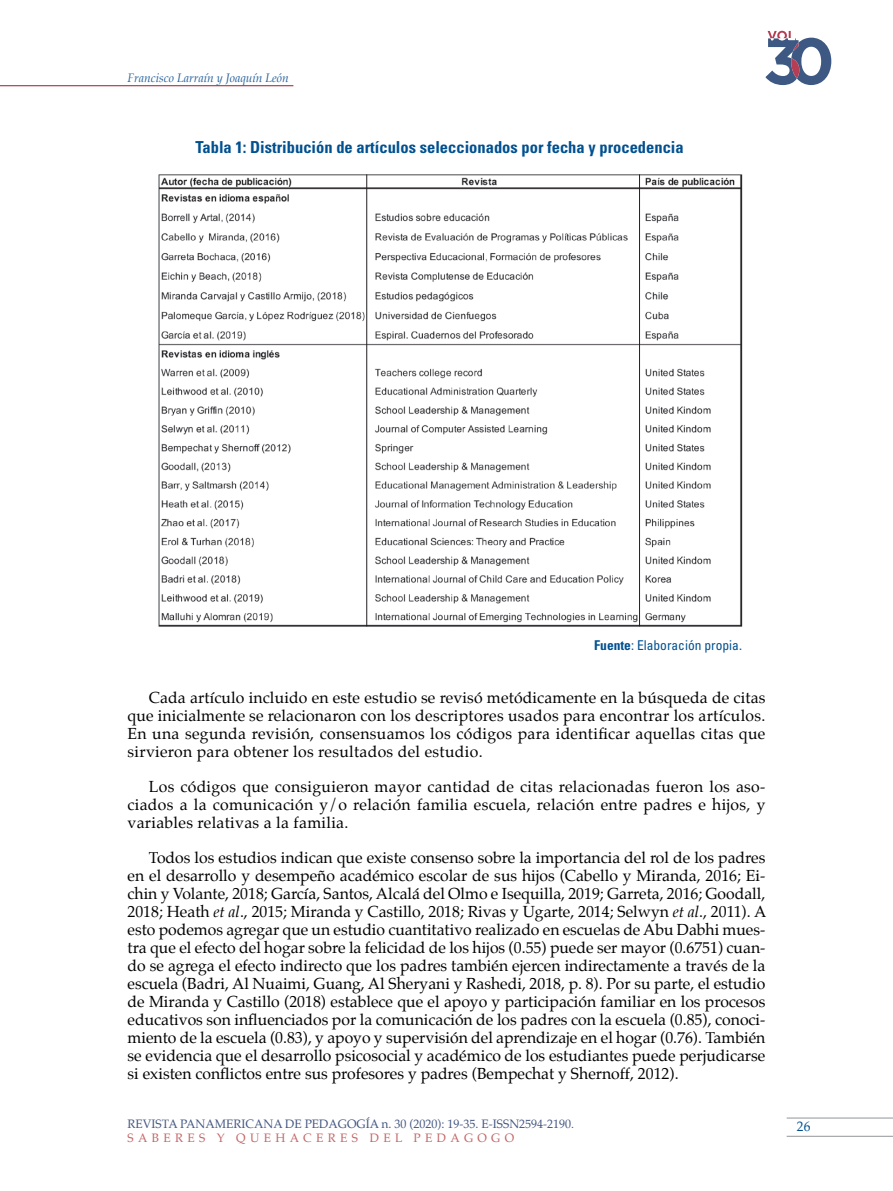
<style>
.page{position:relative;width:893px;height:1191px;background:#fff}
.page>*{position:absolute;margin:0;border:0;box-sizing:border-box;transform-origin:0 0}
.Cabecitas{font:700 condensed 16.5px "Univers";color:#005090}
.t1{font:15.75px/18px "Palatino";letter-spacing:.02em;color:#000;text-align:justify}
.Cabecitas-2{font:condensed 13.5px "Univers";color:#005090}
.t2{font:13.5px "Palatino";color:#005090}
.t3{font:12px "Palatino";color:#435580}
.t4{font:12px "Palatino";letter-spacing:.36em;color:#c46566}
.AUTORES_1{font:italic 12px "Palatino";color:#245f9b}
.s1{font-weight:700}
.s2{font-style:italic}
.s3{font-size:11.1px}
</style>
<div class="page">
<hr style="left:787px;top:1117px;width:106px;height:1px;background:#939598">
<hr style="left:787px;top:1135px;width:106px;height:1px;background:#939598">
<img style="left:158px;top:174px;width:585px;height:453px">
<hr style="left:366px;top:174px;width:1px;height:452px;background:#231f20">
<hr style="left:639px;top:174px;width:1px;height:452px;background:#231f20">
<hr style="left:0;top:85px;width:293px;height:1px;background:#9f172e">
<svg style="left:765px;top:31px;width:66px;height:54px"></svg>
<p class="AUTORES_1" style="left:128px;top:70px;width:163px">Francisco Larraín y Joaquín León</p>
<p class="Cabecitas" style="left:196px;top:137px;width:490px">Tabla 1: Distribución de artículos seleccionados por fecha y procedencia</p>
<p class="Cabecitas-2" style="left:594px;top:636px;width:149px"><span class="s1">Fuente</span>: Elaboración propia.</p>
<p class="t1" style="left:128px;top:690px;width:639px;text-indent:21px">Cada artículo incluido en este estudio se revisó metódicamente en la búsqueda de citas que inicialmente se relacionaron con los descriptores usados para encontrar los artículos.<br>En una segunda revisión, consensuamos los códigos para identificar aquellas citas que sirvieron para obtener los resultados del estudio.</p>
<p class="t1" style="left:128px;top:779px;width:639px;text-indent:21px">Los códigos que consiguieron mayor cantidad de citas relacionadas fueron los aso&shy;ciados a la comunicación y/o relación familia escuela, relación entre padres e hijos, y variables relativas a la familia.</p>
<p class="t1" style="left:128px;top:850px;width:640px;text-indent:21px">Todos los estudios indican que existe consenso sobre la importancia del rol de los padres en el desarrollo y desempeño académico escolar de sus hijos (Cabello y Miranda, 2016; Ei&shy;chin y Volante, 2018; García, Santos, Alcalá del Olmo e Isequilla, 2019; Garreta, 2016; Goodall, 2018; Heath <span class="s2">et al</span>., 2015; Miranda y Castillo, 2018; Rivas y Ugarte, 2014; Selwyn <span class="s2">et al</span>., 2011). A esto podemos agregar que un estudio cuantitativo realizado en escuelas de Abu Dabhi mues&shy;tra que el efecto del hogar sobre la felicidad de los hijos (0.55) puede ser mayor (0.6751) cuan&shy;do se agrega el efecto indirecto que los padres también ejercen indirectamente a través de la escuela (Badri, Al Nuaimi, Guang, Al Sheryani y Rashedi, 2018, p. 8). Por su parte, el estudio de Miranda y Castillo (2018) establece que el apoyo y participación familiar en los procesos educativos son influenciados por la comunicación de los padres con la escuela (0.85), conoci&shy;miento de la escuela (0.83), y apoyo y supervisión del aprendizaje en el hogar (0.76). También se evidencia que el desarrollo psicosocial y académico de los estudiantes puede perjudicarse si existen conflictos entre sus profesores y padres (Bempechat y Shernoff, 2012).</p>
<p class="t3" style="left:128px;top:1115px;width:448px">REVISTA PANAMERICANA DE PEDAGOGÍA n. 30 (2020): 19-35. E-ISSN2594-2190<span class="s3">.</span></p>
<p class="t4" style="left:128px;top:1130px;width:388px">SABERES Y QUEHACERES DEL PEDAGOGO</p>
<p class="t2" style="left:797px;top:1117px;width:15px">26</p>
</div>
